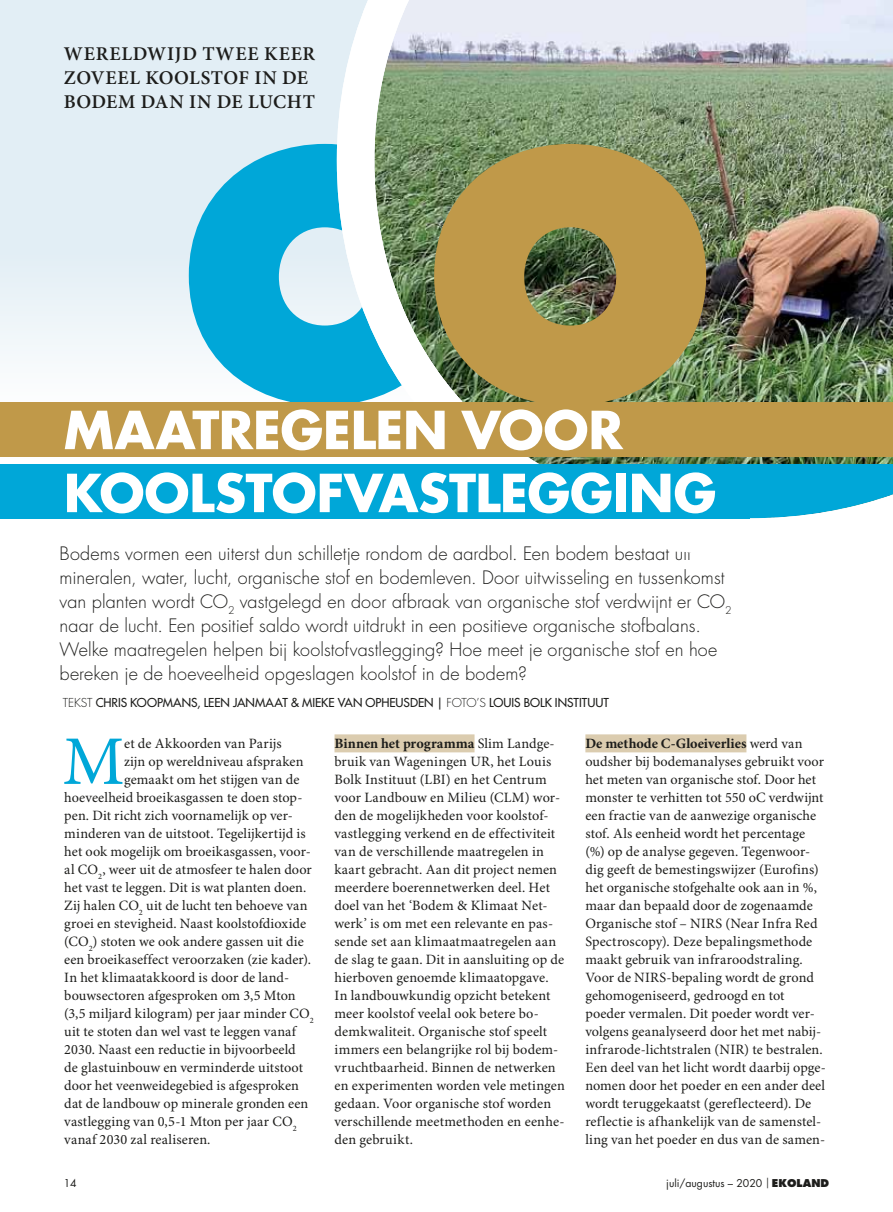
<style>
.page{position:relative;width:893px;height:1212px;background:#fff}
.page>*{position:absolute;margin:0;border:0;box-sizing:border-box;transform-origin:0 0}
.t1{font:800 336.3px "Futura Std";color:#00a7d8}
.t2{font:69.6px "Minion Pro";color:#00a7d8}
.t3{font:700 51px/63px "Futura Std";letter-spacing:-.005em;color:#fff}
.t4{font:600 19.5px/24px "Minion Pro";letter-spacing:.035em;color:#1d1d1b}
.t5{font:300 18px/24px "Futura Std";letter-spacing:.01em;color:#1d1d1b}
.t6{font:14.25px/18px "Minion Pro";letter-spacing:.01em;color:#1d1d1b}
.t7{font:500 12px "Futura Std";color:#1d1d1b}
.t8{font:10.5px "Futura Std";color:#1d1d1b}
.s1{color:#c09949}
.s2{font-weight:300}
.s3{font-weight:700}
.s4{font-weight:500}
.s5{font-weight:800}
</style>
<div class="page">
<svg style="left:0;top:0;width:337px;height:457px;fill:#e2eef5"></svg>
<div style="left:334px;top:734px;width:141px;height:18px;background:#dbccaf"></div>
<div style="left:585px;top:734px;width:161px;height:18px;background:#dbccaf"></div>
<img style="left:337px;top:0;width:556px;height:519px">
<div style="left:0;top:464px;width:749px;height:54px;background:#00a7d8"></div>
<div style="left:0;top:402px;width:893px;height:54px;background:#c09949"></div>
<h3 class="t4" style="left:64px;top:43px;width:253px">WERELDWIJD TWEE KEER<br>ZOVEEL KOOLSTOF IN DE<br>BODEM DAN IN DE LUCHT</h3>
<h1 class="t1" style="left:177px;top:62px;width:519px">o<span class="s1">o</span></h1>
<h3 class="t3" style="left:64px;top:398px;width:654px">MAATREGELEN VOOR<br>KOOLSTOFVASTLEGGING</h3>
<p class="t5" style="left:60px;top:542px;width:673px">Bodems vormen een uiterst dun schilletje rondom de aardbol. Een bodem bestaat uit mineralen, water, lucht, organische stof en bodemleven. Door uitwisseling en tussenkomst van planten wordt CO<sub>2</sub> vastgelegd en door afbraak van organische stof verdwijnt er CO<sub>2 </sub>naar de lucht. Een positief saldo wordt uitdrukt in een positieve organische stofbalans.<br>Welke maatregelen helpen bij koolstofvastlegging? Hoe meet je organische stof en hoe bereken je de hoeveelheid opgeslagen koolstof in de bodem?</p>
<p class="t7" style="left:63px;top:695px;width:399px"><span class="s2">Tekst</span> CHRIS KOOPMANS, LEEN JANMAAT &amp; MIEKE VAN OPHEUSDEN | <span class="s2">Foto</span></p>
<p class="t7" style="left:476px;top:695px;width:134px"><span class="s2">’s</span> LOUIS BOLK INSTITUUT</p>
<p class="t6" style="left:585px;top:735px;width:242px"><span class="s3">De methode C-Gloeiverlies</span> werd van oudsher bij bodemanalyses gebruikt voor het meten van organische stof. Door het monster te verhitten tot 550 oC verdwijnt een fractie van de aanwezige organische stof. Als eenheid wordt het percentage (%) op de analyse gegeven. Tegenwoor&shy;dig geeft de bemestingswijzer (Eurofins) het organische stofgehalte ook aan in %, maar dan bepaald door de zogenaamde Organische stof – NIRS (Near Infra Red Spectroscopy). Deze bepalingsmethode maakt gebruik van infraroodstraling.<br>Voor de NIRS-bepaling wordt de grond gehomogeniseerd, gedroogd en tot poeder vermalen. Dit poeder wordt ver&shy;volgens geanalyseerd door het met nabij&shy;infrarode-lichtstralen (NIR) te bestralen.<br>Een deel van het licht wordt daarbij opge&shy;nomen door het poeder en een ander deel wordt teruggekaatst (gereflecteerd). De reflectie is afhankelijk van de samenstel&shy;ling van het poeder en dus van de samen-</p>
<h2 class="t2" style="left:62px;top:720px;width:64px">M</h2>
<p class="t6" style="left:124px;top:735px;width:159px">et de Akkoorden van Parijs</p>
<p class="t6" style="left:334px;top:735px;width:232px"><span class="s3">Binnen het programma</span> Slim Landge&shy;bruik van Wageningen UR, het Louis Bolk Instituut (LBI) en het Centrum voor Landbouw en Milieu (CLM) wor&shy;den de mogelijkheden voor koolstof&shy;vastlegging verkend en de effectiviteit van de verschillende maatregelen in kaart gebracht. Aan dit project nemen meerdere boerennetwerken deel. Het doel van het ‘Bodem &amp; Klimaat Net&shy;werk’ is om met een relevante en pas&shy;sende set aan klimaatmaatregelen aan de slag te gaan. Dit in aansluiting op de hierboven genoemde klimaatopgave.<br>In landbouwkundig opzicht betekent meer koolstof veelal ook betere bo&shy;demkwaliteit. Organische stof speelt immers een belangrijke rol bij bodem&shy;vruchtbaarheid. Binnen de netwerken en experimenten worden vele metingen gedaan. Voor organische stof worden verschillende meetmethoden en eenhe&shy;den gebruikt.</p>
<p class="t6" style="left:124px;top:753px;width:181px">zijn op wereldniveau afspraken</p>
<p class="t6" style="left:124px;top:771px;width:177px">gemaakt om het stijgen van de</p>
<p class="t6" style="left:64px;top:789px;width:240px">hoeveelheid broeikasgassen te doen stop-</p>
<p class="t6" style="left:64px;top:807px;width:230px">pen. Dit richt zich voornamelijk op ver-</p>
<p class="t6" style="left:64px;top:825px;width:243px">minderen van de uitstoot. Tegelijkertijd is</p>
<p class="t6" style="left:64px;top:843px;width:248px">het ook mogelijk om broeikasgassen, voor-</p>
<p class="t6" style="left:64px;top:861px;width:249px">al CO<sub>2</sub>, weer uit de atmosfeer te halen door</p>
<p class="t6" style="left:64px;top:879px;width:244px">het vast te leggen. Dit is wat planten doen.</p>
<p class="t6" style="left:64px;top:897px;width:245px">Zij halen CO<sub>2</sub> uit de lucht ten behoeve van</p>
<p class="t6" style="left:64px;top:915px;width:243px">groei en stevigheid. Naast koolstofdioxide</p>
<p class="t6" style="left:64px;top:933px;width:241px">(CO<sub>2</sub>) stoten we ook andere gassen uit die</p>
<p class="t6" style="left:64px;top:951px;width:248px">een broeikaseffect veroorzaken (zie kader).</p>
<p class="t6" style="left:64px;top:969px;width:226px">In het klimaatakkoord is door de land-</p>
<p class="t6" style="left:64px;top:987px;width:233px">bouwsectoren afgesproken om 3,5 Mton</p>
<p class="t6" style="left:64px;top:1005px;width:251px">(3,5 miljard kilogram) per jaar minder CO<sub>2</sub></p>
<p class="t6" style="left:64px;top:1023px;width:233px">uit te stoten dan wel vast te leggen vanaf</p>
<p class="t6" style="left:64px;top:1041px;width:233px">2030. Naast een reductie in bijvoorbeeld</p>
<p class="t6" style="left:64px;top:1059px;width:240px">de glastuinbouw en verminderde uitstoot</p>
<p class="t6" style="left:64px;top:1077px;width:236px">door het veenweidegebied is afgesproken</p>
<p class="t6" style="left:64px;top:1095px;width:246px">dat de landbouw op minerale gronden een</p>
<p class="t6" style="left:64px;top:1113px;width:234px">vastlegging van 0,5-1 Mton per jaar CO<sub>2</sub></p>
<p class="t6" style="left:64px;top:1131px;width:148px">vanaf 2030 zal realiseren.</p>
<p class="t8" style="left:64px;top:1176px;width:14px">14</p>
<p class="t8" style="left:666px;top:1176px;width:164px">juli/augustus – 2020 <span class="s4">|</span> <span class="s5">EKOLAND</span></p>
</div>
